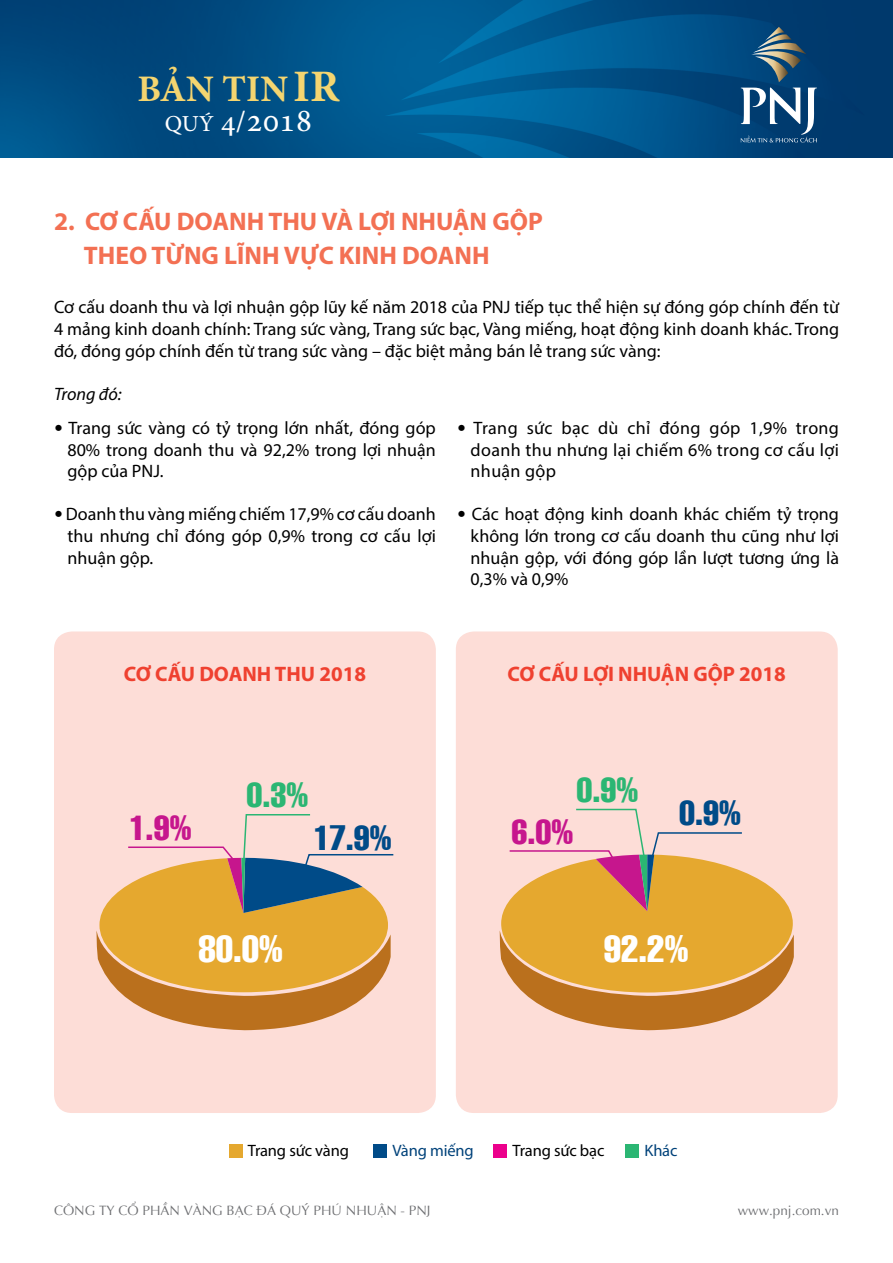
<style>
.page{position:relative;width:893px;height:1263px;background:#fff}
.page>*{position:absolute;margin:0;border:0;box-sizing:border-box;transform-origin:0 0}
.t1{font:extra-condensed 37.5px "Helvetica";color:#fff}
.t2{font:700 37.5px "Minion Pro";color:#f4d570}
.t3{font:extra-condensed 34.5px "Helvetica";color:#004b88}
.t4{font:extra-condensed 34.5px "Helvetica";color:#c6168d}
.t5{font:extra-condensed 34.5px "Helvetica";color:#2bb673}
.t6{font:33px "Adobe Hebrew";color:#fff}
.t7{font:700 25.5px/33.6px "Myriad Pro";color:#f37053}
.t8{font:22.5px "Adobe Hebrew";color:#fff}
.t9{font:700 21px "Myriad Pro";color:#ef4130}
.t10{font:18px/21.6px "Myriad Pro";color:#000;text-align:justify}
.t11{font:18px/21.6px "Myriad Pro";letter-spacing:.02em;color:#000}
.t12{font:italic 18px "Myriad Pro";color:#000}
.t13{font:16.5px "Myriad Pro";letter-spacing:-.01em;color:#000}
.t14{font:16.5px "Myriad Pro";letter-spacing:-.01em;color:#00427a}
.t15{font:13.5px "PNJ";color:#6d6e71}
.s1{font-size:45px}
.s2{font-size:30px}
.s3{font-family:"PNJ";font-weight:500}
</style>
<div class="page">
<img style="left:0;top:0;width:893px;height:157px">
<svg style="left:741px;top:27px;width:76px;height:115px;background:#366488"></svg>
<div style="left:54px;top:631px;width:382px;height:482px;background:#fdddd7;border-radius:18px"></div>
<div style="left:456px;top:631px;width:382px;height:482px;background:#fdddd7;border-radius:18px"></div>
<div style="left:229px;top:1144px;width:13px;height:13px;background:#e5a82f"></div>
<div style="left:494px;top:1144px;width:13px;height:13px;background:#ec008c"></div>
<div style="left:374px;top:1144px;width:13px;height:13px;background:#004b88"></div>
<div style="left:626px;top:1144px;width:13px;height:13px;background:#2bb673"></div>
<svg style="left:96px;top:814px;width:298px;height:216px"></svg>
<svg style="left:499px;top:808px;width:295px;height:222px"></svg>
<h1 class="t2" style="left:137px;top:62px;width:204px">BẢN TIN<span class="s1">IR</span></h1>
<h3 class="t6" style="left:221px;top:100px;width:93px"><span class="s2">4/</span>2018</h3>
<p class="t8" style="left:165px;top:110px;width:51px">QUÝ</p>
<h3 class="t7" style="left:84px;top:204px;width:460px;text-indent:-30px">2. CƠ CẤU DOANH THU VÀ LỢI NHUẬN GỘP<br>THEO TỪNG LĨNH VỰC KINH DOANH</h3>
<p class="t10" style="left:54px;top:296px;width:787px">Cơ cấu doanh thu và lợi nhuận gộp lũy kế năm 2018 của PNJ tiếp tục thể hiện sự đóng góp chính đến từ 4 mảng kinh doanh chính: Trang sức vàng, Trang sức bạc, Vàng miếng, hoạt động kinh doanh khác. Trong đó, đóng góp chính đến từ trang sức vàng – đặc biệt mảng bán lẻ trang sức vàng:</p>
<p class="t12" style="left:54px;top:383px;width:69px">Trong đó:</p>
<p class="t10" style="left:68px;top:417px;width:370px;text-indent:-14px"><span class="s3">•</span> Trang sức vàng có tỷ trọng lớn nhất, đóng góp 80% trong doanh thu và 92,2% trong lợi nhuận gộp của PNJ.</p>
<p class="t10" style="left:68px;top:503px;width:370px;text-indent:-14px"><span class="s3">•</span> Doanh thu vàng miếng chiếm 17,9% cơ cấu doanh thu nhưng chỉ đóng góp 0,9% trong cơ cấu lợi nhuận gộp.</p>
<p class="t10" style="left:627px;top:417px;width:24px">chỉ</p>
<p class="t10" style="left:561px;top:417px;width:29px">bạc</p>
<p class="t10" style="left:598px;top:417px;width:22px">dù</p>
<p class="t10" style="left:659px;top:417px;width:43px">đóng</p>
<p class="t10" style="left:527px;top:417px;width:27px">sức</p>
<p class="t10" style="left:710px;top:417px;width:32px">góp</p>
<p class="t11" style="left:471px;top:417px;width:370px;text-indent:-14px"><span class="s3">•</span> Trang<br>doanh thu nhưng lại chiếm 6% trong cơ cấu lợi nhuận gộp</p>
<p class="t10" style="left:471px;top:503px;width:370px;text-indent:-14px"><span class="s3">•</span> Các hoạt động kinh doanh khác chiếm tỷ trọng không lớn trong cơ cấu doanh thu cũng như lợi nhuận gộp, với đóng góp lần lượt tương ứng là 0,3% và 0,9%</p>
<p class="t10" style="left:749px;top:417px;width:39px">1,9%</p>
<p class="t10" style="left:796px;top:417px;width:45px">trong</p>
<p class="t9" style="left:124px;top:660px;width:244px">CƠ CẤU DOANH THU 2018</p>
<p class="t9" style="left:508px;top:660px;width:280px">CƠ CẤU LỢI NHUẬN GỘP 2018</p>
<h2 class="t4" style="left:130px;top:804px;width:63px">1.9%</h2>
<h2 class="t5" style="left:247px;top:772px;width:63px">0.3%</h2>
<h2 class="t3" style="left:314px;top:814px;width:79px">17.9%</h2>
<h2 class="t5" style="left:577px;top:767px;width:63px">0.9%</h2>
<h2 class="t4" style="left:511px;top:809px;width:63px">6.0%</h2>
<h2 class="t3" style="left:679px;top:789px;width:63px">0.9%</h2>
<h1 class="t1" style="left:198px;top:923px;width:86px">80.0%</h1>
<h1 class="t1" style="left:604px;top:923px;width:86px">92.2%</h1>
<p class="t13" style="left:248px;top:1141px;width:103px">Trang sức vàng</p>
<p class="t14" style="left:392px;top:1141px;width:83px">Vàng miếng</p>
<p class="t13" style="left:512px;top:1141px;width:93px">Trang sức bạc</p>
<p class="t14" style="left:644px;top:1141px;width:35px">Khác</p>
<p class="t15" style="left:54px;top:1202px;width:378px">CÔNG TY CỔ PHẦN VÀNG BẠC ĐÁ QUÝ PHÚ NHUẬN - PNJ</p>
<p class="t15" style="left:738px;top:1202px;width:103px">www.pnj.com.vn</p>
</div>
